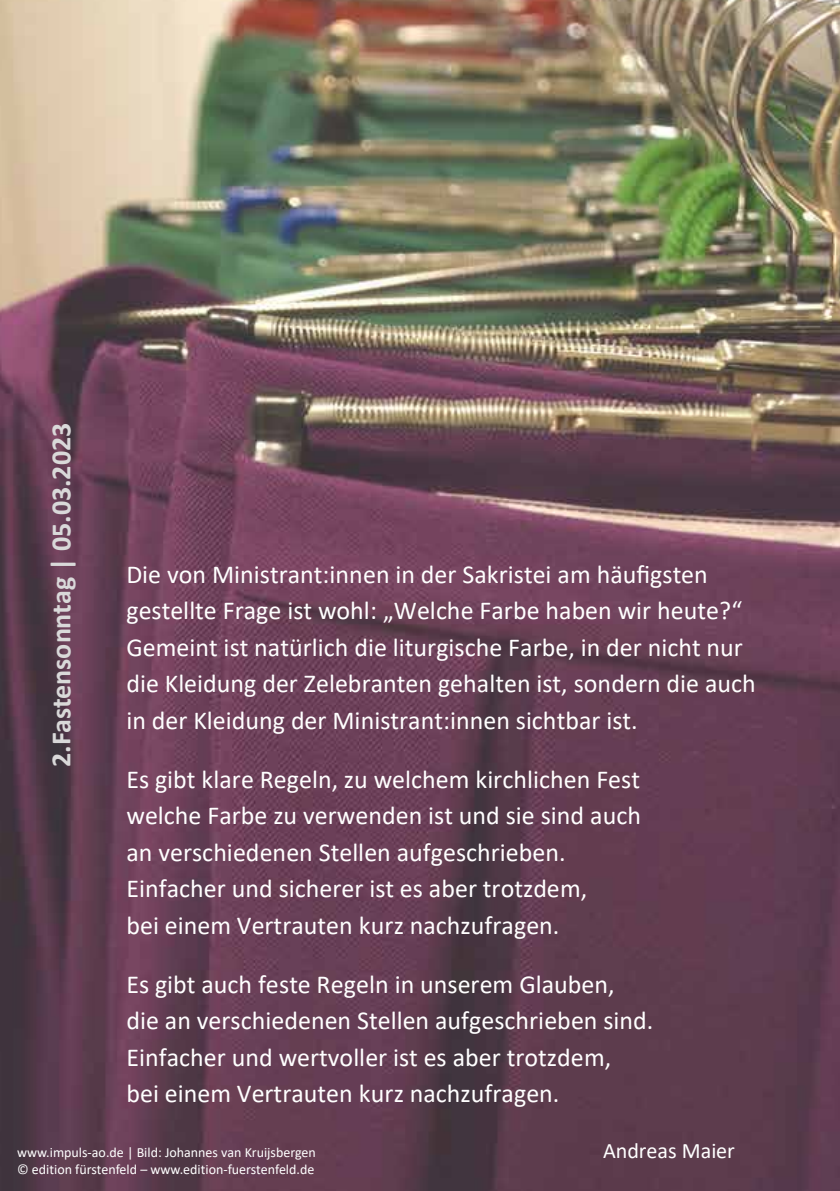
<style>
.page{position:relative;width:840px;height:1191px;background:#fff}
.page>*{position:absolute;margin:0;border:0;box-sizing:border-box;transform-origin:0 0}
.t1{font:700 28px "Calibri";letter-spacing:-.005em;color:#d9d9d9}
.t2{font:26px/36.4px "Calibri";color:#fff}
.t3{font:22px "Calibri";color:#fff}
.t4{font:14px/16.8px "Calibri";color:#fff}
</style>
<div class="page">
<img style="left:0;top:0;width:839px;height:1191px">
<p class="t1" style="left:41px;top:766px;width:345px;rotate:-90deg">2.Fastensonntag | 05.03.2023</p>
<p class="t2" style="left:126px;top:555px;width:630px">Die von Ministrant:innen in der Sakristei am häufigsten gestellte Frage ist wohl: „Welche Farbe haben wir heute?“ Gemeint ist natürlich die liturgische Farbe, in der nicht nur die Kleidung der Zelebranten gehalten ist, sondern die auch in der Kleidung der Ministrant:innen sichtbar ist.</p>
<p class="t2" style="left:126px;top:760px;width:516px">Es gibt klare Regeln, zu welchem kirchlichen Fest welche Farbe zu verwenden ist und sie sind auch an verschiedenen Stellen aufgeschrieben.<br>Einfacher und sicherer ist es aber trotzdem,<br>bei einem Vertrauten kurz nachzufragen.</p>
<p class="t2" style="left:126px;top:965px;width:528px">Es gibt auch feste Regeln in unserem Glauben, die an verschiedenen Stellen aufgeschrieben sind.<br>Einfacher und wertvoller ist es aber trotzdem,<br>bei einem Vertrauten kurz nachzufragen.</p>
<p class="t3" style="left:602px;top:1135px;width:133px">Andreas Maier</p>
<p class="t4" style="left:17px;top:1143px;width:300px">www.impuls-ao.de | Bild: Johannes van Kruijsbergen © edition fürstenfeld – www.edition-fuerstenfeld.de</p>
</div>
